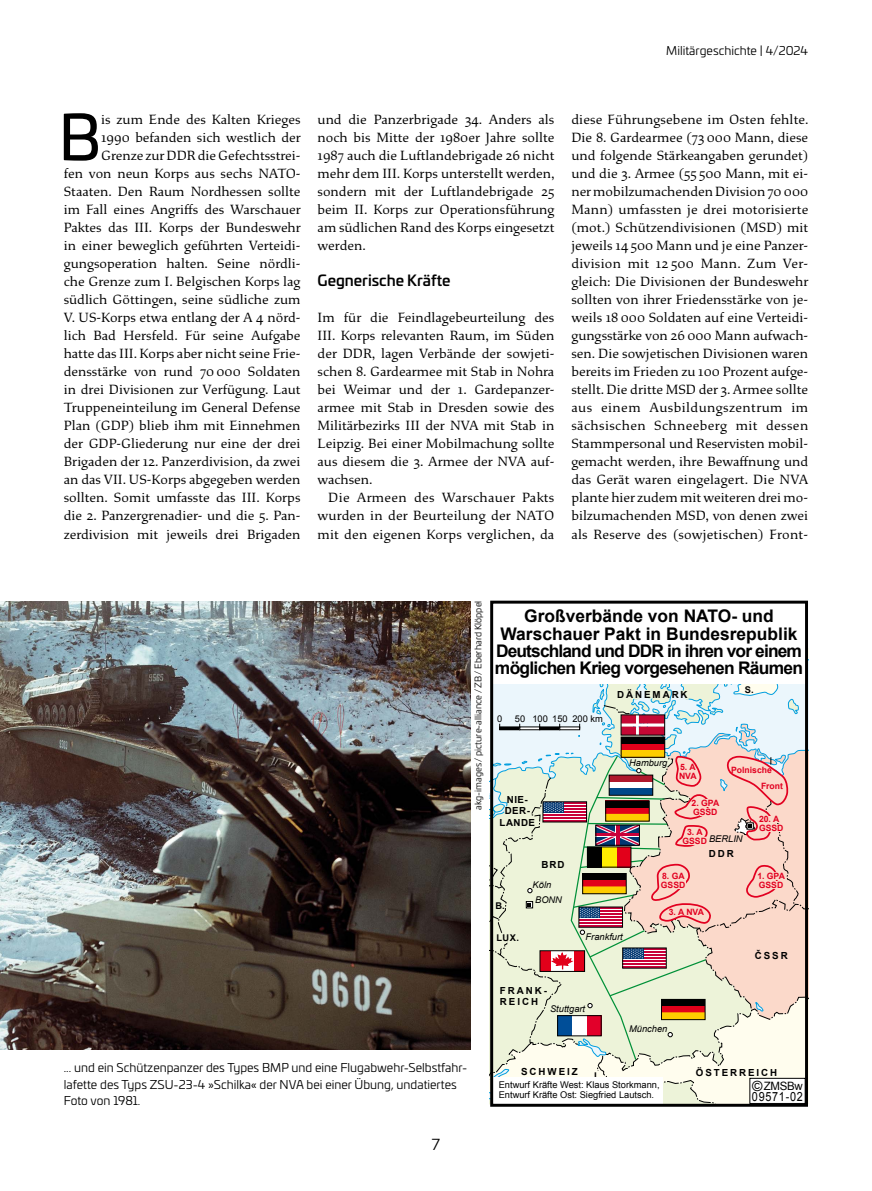
<style>
.page{position:relative;width:872px;height:1191px;background:#fff}
.page>*{position:absolute;margin:0;border:0;box-sizing:border-box;transform-origin:0 0}
.P_-_Fließtext_mit_Initiale{font:61.8px "Univia Pro";color:#000}
.t1{font:700 17.4px/17.4px "Arial";letter-spacing:-.04em;color:#000;text-align:center}
.P_-_Zwischenheadline{font:500 15px "Univia Pro";color:#000}
.t2{font:15px "Univia Pro";color:#000}
.P_-_Fließtext_mit_Initiale-2{font:14.25px/18px "Study";color:#000;text-align:right}
.P_-_Fließtext_mit_Einzug{font:14.25px/18px "Study";letter-spacing:.01em;color:#000;text-align:justify}
.P_-_Fließtext_ohne_Einzug{font:14.25px/18px "Study";color:#000;text-align:justify}
.t3{font:14.1px "Arial";color:#000}
.t4{font:12.6px "Arial";letter-spacing:.07em;color:#000;scale:.86 1}
.P_-Bildunterschrift{font:12px/16.5px "Univia Pro";color:#000}
.t5{font:11.55px "Arial";letter-spacing:-.025em;color:#000}
.t6{font:700 9.75px/11.7px "Arial";letter-spacing:.2em;color:#000}
.t7{font:700 9.75px/11.7px "Arial";letter-spacing:.05em;color:#000;text-align:center}
.t8{font:9.3px "Arial";color:#000}
.t9{font:italic 9.3px "Arial";color:#000}
.t10{font:700 9.3px "Arial";color:#000}
.P_-_Bildrechte{font:9px "Univia Pro";color:#000}
.t11{font:700 8.7px/8.7px "Arial";color:#e20020}
</style>
<div class="page">
<svg style="left:490px;top:635px;width:318px;height:471px"></svg>
<div style="left:703px;top:799px;width:8px;height:7px;background:#fbd9ca"></div>
<div style="left:700px;top:808px;width:8px;height:7px;background:#fbd9ca"></div>
<div style="left:688px;top:837px;width:19px;height:7px;background:#fbd9ca"></div>
<div style="left:676px;top:881px;width:10px;height:7px;background:#fbd9ca"></div>
<div style="left:771px;top:881px;width:8px;height:8px;background:#fbd9ca"></div>
<div style="left:773px;top:872px;width:6px;height:7px;background:#fbd9ca"></div>
<div style="left:767px;top:816px;width:13px;height:7px;background:#fbd9ca"></div>
<div style="left:767px;top:822px;width:7px;height:9px;background:#fbd9ca"></div>
<div style="left:774px;top:824px;width:10px;height:7px;background:#fbd9ca"></div>
<img style="left:0;top:601px;width:470px;height:449px">
<p class="P_-Bildunterschrift" style="left:666px;top:42px;width:143px">Militärgeschichte | 4/2024</p>
<p class="P_-_Fließtext_mit_Initiale" style="left:59px;top:91px;width:44px">B</p>
<p class="P_-_Fließtext_mit_Initiale-2" style="left:64px;top:111px;width:238px">is zum Ende des Kalten Krieges<br>1990 befanden sich westlich der Grenze zur DDR die Gefechtsstrei-<br>fen von neun Korps aus sechs NATO-Staaten. Den Raum Nordhessen sollte im Fall eines Angriffs des Warschauer Paktes das III. Korps der Bundeswehr in einer beweglich geführten Verteidi&shy;gungsoperation halten. Seine nördli&shy;che Grenze zum I. Belgischen Korps lag südlich Göttingen, seine südliche zum V. US-Korps etwa entlang der A 4 nörd&shy;lich Bad Hersfeld. Für seine Aufgabe hatte das III. Korps aber nicht seine Frie&shy;densstärke von rund 70 000 Soldaten in drei Divisionen zur Verfügung. Laut Truppeneinteilung im General Defense Plan (GDP) blieb ihm mit Einnehmen der GDP-Gliederung nur eine der drei Brigaden der 12. Panzerdivision, da zwei an das VII. US-Korps abgegeben werden sollten. Somit umfasste das III. Korps die 2. Panzergrenadier- und die 5. Pan&shy;zerdivision mit jeweils drei Brigaden</p>
<p class="P_-_Fließtext_mit_Initiale-2" style="left:317px;top:111px;width:238px;text-align:justify">und die Panzerbrigade 34. Anders als noch bis Mitte der 1980er Jahre sollte 1987 auch die Luftlandebrigade 26 nicht mehr dem III. Korps unterstellt werden, sondern mit der Luftlandebrigade 25 beim II. Korps zur Operationsführung am südlichen Rand des Korps eingesetzt werden.</p>
<p class="P_-_Zwischenheadline" style="left:317px;top:269px;width:134px">Gegnerische Kräfte</p>
<p class="P_-_Fließtext_ohne_Einzug" style="left:317px;top:309px;width:238px">Im für die Feindlagebeurteilung des III. Korps relevanten Raum, im Süden der DDR, lagen Verbände der sowjeti&shy;schen 8. Gardearmee mit Stab in Nohra bei Weimar und der 1. Gardepanzer&shy;armee mit Stab in Dresden sowie des Militärbezirks III der NVA mit Stab in Leipzig. Bei einer Mobilmachung sollte aus diesem die 3. Armee der NVA auf&shy;wachsen.</p>
<p class="P_-_Fließtext_mit_Einzug" style="left:317px;top:489px;width:238px;text-indent:11px">Die Armeen des Warschauer Pakts wurden in der Beurteilung der NATO mit den eigenen Korps verglichen, da</p>
<p class="P_-_Fließtext_mit_Einzug" style="left:571px;top:111px;width:238px">diese Führungsebene im Osten fehlte.<br>Die 8. Gardearmee (73 000 Mann, diese und folgende Stärkeangaben gerundet) und die 3. Armee (55 500 Mann, mit ei&shy;ner mobilzumachenden Division 70 000<br>Mann) umfassten je drei motorisierte (mot.) Schützendivisionen (MSD) mit jeweils 14 500 Mann und je eine Panzer&shy;division mit 12 500 Mann. Zum Ver&shy;gleich: Die Divisionen der Bundeswehr sollten von ihrer Friedensstärke von je&shy;weils 18 000 Soldaten auf eine Verteidi&shy;gungsstärke von 26 000 Mann aufwach&shy;sen. Die sowjetischen Divisionen waren bereits im Frieden zu 100 Prozent aufge&shy;stellt. Die dritte MSD der 3. Armee sollte aus einem Ausbildungszentrum im sächsischen Schneeberg mit dessen Stammpersonal und Reservisten mobil&shy;gemacht werden, ihre Bewaffnung und das Gerät waren eingelagert. Die NVA plante hier zudem mit weiteren drei mo&shy;bilzumachenden MSD, von denen zwei als Reserve des (sowjetischen) Front-</p>
<p class="P_-_Bildrechte" style="left:471px;top:810px;width:211px;rotate:-90deg">akg-images / picture-alliance / ZB / Eberhard Klöppel</p>
<p class="P_-Bildunterschrift" style="left:64px;top:1059px;width:405px">... und ein Schützenpanzer des Types BMP und eine Flugabwehr-Selbstfahr&shy;lafette des Typs ZSU-23-4 »Schilka« der NVA bei einer Übung, undatiertes<br>Foto von 1981.</p>
<p class="t1" style="left:495px;top:608px;width:310px">Großverbände von NATO- und Warschauer Pakt in Bundesrepublik Deutschland und DDR in ihren vor einem möglichen Krieg vorgesehenen Räumen</p>
<p class="t8" style="left:497px;top:712px;width:7px">0</p>
<p class="t8" style="left:515px;top:712px;width:89px">50 100 150 200 km</p>
<p class="t7" style="left:499px;top:793px;width:37px">NIE-<br>DER-<br>LANDE</p>
<p class="t6" style="left:541px;top:859px;width:25px">BRD</p>
<p class="t10" style="left:495px;top:899px;width:11px">B.</p>
<p class="t9" style="left:532px;top:878px;width:20px">Köln</p>
<p class="t9" style="left:535px;top:893px;width:28px">BONN</p>
<p class="t6" style="left:617px;top:689px;width:72px">DÄNEMARK</p>
<p class="t9" style="left:629px;top:756px;width:40px">Hamburg</p>
<p class="t11" style="left:679px;top:762px;width:19px">5. A<br>NVA</p>
<p class="t10" style="left:745px;top:683px;width:10px">S.</p>
<p class="t11" style="left:761px;top:762px;width:24px;line-height:15.6px;text-indent:-30px">Polnische<br>Front</p>
<p class="t11" style="left:691px;top:799px;width:29px">2. GPA<br>GSSD</p>
<p class="t11" style="left:682px;top:828px;width:26px;text-align:center">3. A<br>GSSD</p>
<p class="t11" style="left:661px;top:872px;width:26px">8. GA<br>GSSD</p>
<p class="t11" style="left:757px;top:872px;width:29px">1. GPA<br>GSSD</p>
<p class="t11" style="left:759px;top:815px;width:26px">20. A<br>GSSD</p>
<p class="t9" style="left:709px;top:832px;width:35px">BERLIN</p>
<p class="t6" style="left:709px;top:848px;width:26px">DDR</p>
<p class="t11" style="left:669px;top:907px;width:37px">3. A NVA</p>
<p class="t10" style="left:496px;top:931px;width:24px">LUX.</p>
<p class="t9" style="left:585px;top:930px;width:39px">Frankfurt</p>
<p class="t6" style="left:500px;top:984px;width:49px">FRANK-<br>REICH</p>
<p class="t9" style="left:550px;top:1002px;width:37px">Stuttgart</p>
<p class="t9" style="left:629px;top:1022px;width:40px">München</p>
<p class="t6" style="left:755px;top:950px;width:34px">ČSSR</p>
<p class="t6" style="left:521px;top:1065px;width:58px">SCHWEIZ</p>
<p class="t6" style="left:696px;top:1066px;width:83px">ÖSTERREICH</p>
<p class="t10" style="left:594px;top:1069px;width:10px">L.</p>
<p class="t8" style="left:499px;top:1079px;width:162px">Entwurf Kräfte West: Klaus Storkmann,</p>
<p class="t3" style="left:752px;top:1076px;width:12px">©</p>
<p class="t8" style="left:499px;top:1088px;width:157px">Entwurf Kräfte Ost: Siegfried Lautsch.</p>
<p class="t5" style="left:764px;top:1078px;width:40px">ZMSBw</p>
<p class="t4" style="left:752px;top:1088px;width:61px">09571-02</p>
<p class="t2" style="left:432px;top:1133px;width:10px">7</p>
</div>
